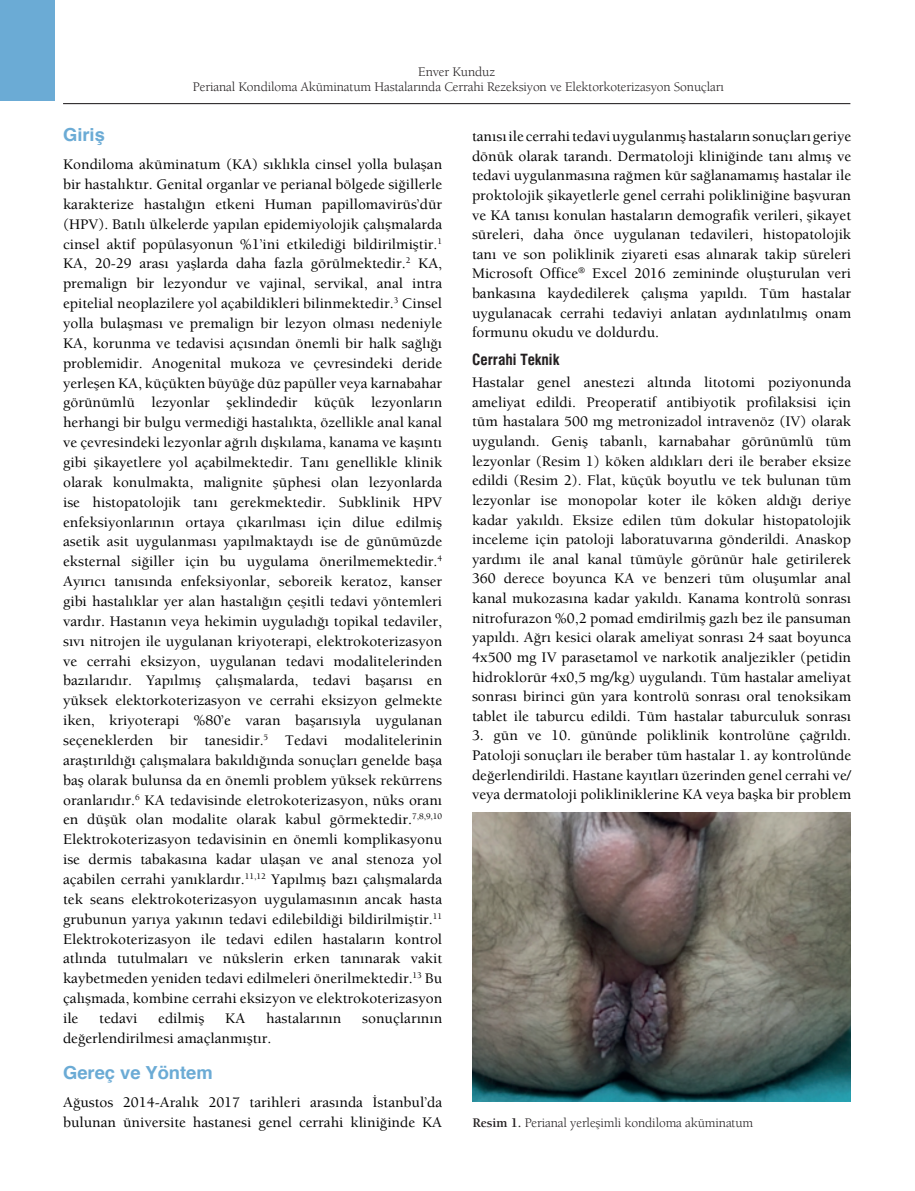
<style>
.page{position:relative;width:915px;height:1191px;background:#fff}
.page>*{position:absolute;margin:0;border:0;box-sizing:border-box;transform-origin:0 0}
.YAZI_BASLIK{font:700 18px "Helvetica";color:#6babd5}
.YAZI{font:500 15px/19.8px "Berkeley";color:#000;text-align:justify}
.YAZI_BOLD{font:15px "Swiss Condensed Bold Tr";color:#231f20}
.RESİM-ALTI{font:13.5px "Berkeley";letter-spacing:-.01em;color:#231f20}
.s1{font-weight:700}
</style>
<div class="page">
<hr style="left:63px;top:103px;width:787px;height:1px;background:#231f20">
<div style="left:0;top:0;width:55px;height:101px;background:#6babd5"></div>
<img style="left:472px;top:812px;width:378px;height:289px">
<p class="RESİM-ALTI" style="left:418px;top:64px;width:78px">Enver Kunduz</p>
<p class="RESİM-ALTI" style="left:193px;top:79px;width:532px">Perianal Kondiloma Aküminatum Hastalarında Cerrahi Rezeksiyon ve Elektorkoterizasyon Sonuçları</p>
<p class="YAZI_BASLIK" style="left:63px;top:120px;width:43px">Giriş</p>
<p class="YAZI" style="left:63px;top:154px;width:380px">Kondiloma aküminatum (KA) sıklıkla cinsel yolla bulaşan bir hastalıktır. Genital organlar ve perianal bölgede siğillerle karakterize hastalığın etkeni Human papillomavirüs’dür (HPV). Batılı ülkelerde yapılan epidemiyolojik çalışmalarda cinsel aktif popülasyonun %1’ini etkilediği bildirilmiştir.<sup>1<br></sup>KA, 20-29 arası yaşlarda daha fazla görülmektedir.<sup>2</sup> KA, premalign bir lezyondur ve vajinal, servikal, anal intra epitelial neoplazilere yol açabildikleri bilinmektedir.<sup>3</sup> Cinsel yolla bulaşması ve premalign bir lezyon olması nedeniyle KA, korunma ve tedavisi açısından önemli bir halk sağlığı problemidir. Anogenital mukoza ve çevresindeki deride yerleşen KA, küçükten büyüğe düz papüller veya karnabahar görünümlü lezyonlar şeklindedir küçük lezyonların herhangi bir bulgu vermediği hastalıkta, özellikle anal kanal ve çevresindeki lezyonlar ağrılı dışkılama, kanama ve kaşıntı gibi şikayetlere yol açabilmektedir. Tanı genellikle klinik olarak konulmakta, malignite şüphesi olan lezyonlarda ise histopatolojik tanı gerekmektedir. Subklinik HPV enfeksiyonlarının ortaya çıkarılması için dilue edilmiş asetik asit uygulanması yapılmaktaydı ise de günümüzde eksternal siğiller için bu uygulama önerilmemektedir.<sup>4<br></sup>Ayırıcı tanısında enfeksiyonlar, seboreik keratoz, kanser gibi hastalıklar yer alan hastalığın çeşitli tedavi yöntemleri vardır. Hastanın veya hekimin uyguladığı topikal tedaviler, sıvı nitrojen ile uygulanan kriyoterapi, elektrokoterizasyon ve cerrahi eksizyon, uygulanan tedavi modalitelerinden bazılarıdır. Yapılmış çalışmalarda, tedavi başarısı en yüksek elektorkoterizasyon ve cerrahi eksizyon gelmekte iken, kriyoterapi %80’e varan başarısıyla uygulanan seçeneklerden bir tanesidir.<sup>5</sup> Tedavi modalitelerinin araştırıldığı çalışmalara bakıldığında sonuçları genelde başa baş olarak bulunsa da en önemli problem yüksek rekürrens oranlarıdır.<sup>6</sup> KA tedavisinde eletrokoterizasyon, nüks oranı en düşük olan modalite olarak kabul görmektedir.<sup>7,8,9,10<br></sup>Elektrokoterizasyon tedavisinin en önemli komplikasyonu ise dermis tabakasına kadar ulaşan ve anal stenoza yol açabilen cerrahi yanıklardır.<sup>11,12</sup> Yapılmış bazı çalışmalarda tek seans elektrokoterizasyon uygulamasının ancak hasta grubunun yarıya yakının tedavi edilebildiği bildirilmiştir.<sup>11<br></sup>Elektrokoterizasyon ile tedavi edilen hastaların kontrol atlında tutulmaları ve nükslerin erken tanınarak vakit kaybetmeden yeniden tedavi edilmeleri önerilmektedir.<sup>13</sup> Bu çalışmada, kombine cerrahi eksizyon ve elektrokoterizasyon ile</p>
<p class="YAZI" style="left:99px;top:1008px;width:40px">tedavi</p>
<p class="YAZI" style="left:158px;top:1008px;width:48px">edilmiş</p>
<p class="YAZI" style="left:225px;top:1008px;width:22px">KA</p>
<p class="YAZI" style="left:266px;top:1008px;width:77px">hastalarının</p>
<p class="YAZI" style="left:362px;top:1008px;width:81px">sonuçlarının</p>
<p class="YAZI" style="left:63px;top:1028px;width:210px">değerlendirilmesi amaçlanmıştır.</p>
<p class="YAZI_BASLIK" style="left:63px;top:1058px;width:151px">Gereç ve Yöntem</p>
<p class="YAZI" style="left:63px;top:1092px;width:380px">Ağustos 2014-Aralık 2017 tarihleri arasında İstanbul’da bulunan üniversite hastanesi genel cerrahi kliniğinde KA</p>
<p class="YAZI" style="left:472px;top:126px;width:380px">tanısı ile cerrahi tedavi uygulanmış hastaların sonuçları geriye dönük olarak tarandı. Dermatoloji kliniğinde tanı almış ve tedavi uygulanmasına rağmen kür sağlanamamış hastalar ile proktolojik şikayetlerle genel cerrahi polikliniğine başvuran ve KA tanısı konulan hastaların demografik verileri, şikayet süreleri, daha önce uygulanan tedavileri, histopatolojik tanı ve son poliklinik ziyareti esas alınarak takip süreleri Microsoft Office<sup>®</sup> Excel 2016 zemininde oluşturulan veri bankasına kaydedilerek çalışma yapıldı. Tüm hastalar uygulanacak cerrahi tedaviyi anlatan aydınlatılmış onam formunu okudu ve doldurdu.</p>
<p class="YAZI_BOLD" style="left:472px;top:351px;width:89px">Cerrahi Teknik</p>
<p class="YAZI" style="left:472px;top:372px;width:380px">Hastalar genel anestezi altında litotomi poziyonunda ameliyat edildi. Preoperatif antibiyotik profilaksisi için tüm hastalara 500 mg metronizadol intravenöz (IV) olarak uygulandı. Geniş tabanlı, karnabahar görünümlü tüm lezyonlar (Resim 1) köken aldıkları deri ile beraber eksize edildi (Resim 2). Flat, küçük boyutlu ve tek bulunan tüm lezyonlar ise monopolar koter ile köken aldığı deriye kadar yakıldı. Eksize edilen tüm dokular histopatolojik inceleme için patoloji laboratuvarına gönderildi. Anaskop yardımı ile anal kanal tümüyle görünür hale getirilerek 360 derece boyunca KA ve benzeri tüm oluşumlar anal kanal mukozasına kadar yakıldı. Kanama kontrolü sonrası nitrofurazon %0,2 pomad emdirilmiş gazlı bez ile pansuman yapıldı. Ağrı kesici olarak ameliyat sonrası 24 saat boyunca 4x500 mg IV parasetamol ve narkotik analjezikler (petidin hidroklorür 4x0,5 mg/kg) uygulandı. Tüm hastalar ameliyat sonrası birinci gün yara kontrolü sonrası oral tenoksikam tablet ile taburcu edildi. Tüm hastalar taburculuk sonrası</p>
<p class="YAZI" style="left:472px;top:725px;width:380px">3. gün ve 10. gününde poliklinik kontrolüne çağrıldı.<br>Patoloji sonuçları ile beraber tüm hastalar 1. ay kontrolünde değerlendirildi. Hastane kayıtları üzerinden genel cerrahi ve/ veya dermatoloji polikliniklerine KA veya başka bir problem</p>
<p class="RESİM-ALTI" style="left:472px;top:1114px;width:282px"><span class="s1">Resim 1.</span> Perianal yerleşimli kondiloma aküminatum</p>
</div>
